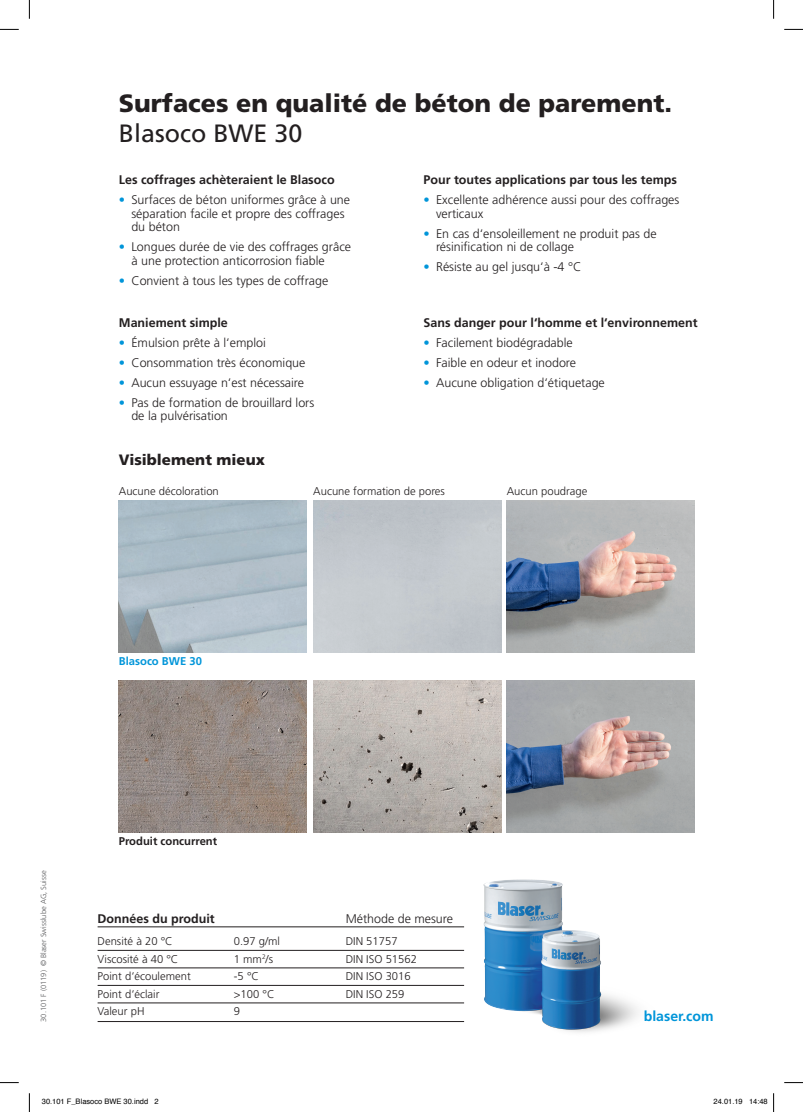
<style>
.page{position:relative;width:803px;height:1112px;background:#fff}
.page>*{position:absolute;margin:0;border:0;box-sizing:border-box;transform-origin:0 0}
.t1{font:900 25px "Frutiger LT Std";color:#231f20}
.t2{font:25px "Frutiger LT Std";color:#231f20}
.t3{font:900 15px "Frutiger";color:#231f20}
.t4{font:700 14px "Frutiger LT Std";color:#0095d9}
.t5{font:300 12.5px/13.5px "Frutiger LT Std";color:#231f20}
.t6{font:700 12.5px "Frutiger LT Std";color:#231f20}
.t7{font:300 11.25px "Frutiger LT Std";color:#231f20}
.t8{font:700 11.25px "Frutiger LT Std";color:#231f20}
.t9{font:700 11.25px "Frutiger LT Std";color:#0095d9}
.t10{font:7.5px "Helvetica";color:#000}
.t11{font:300 7.5px "Frutiger LT Std";color:#57585a}
.s1{font-weight:400;color:#0095d9}
</style>
<div class="page">
<img style="left:483px;top:879px;width:155px;height:153px">
<hr style="left:98px;top:926px;width:366px;height:1px;background:#231f20">
<hr style="left:98px;top:949px;width:366px;height:1px;background:#231f20">
<hr style="left:98px;top:967px;width:366px;height:1px;background:#231f20">
<hr style="left:98px;top:984px;width:366px;height:1px;background:#231f20">
<hr style="left:98px;top:1002px;width:366px;height:1px;background:#231f20">
<img style="left:119px;top:680px;width:188px;height:152px">
<img style="left:313px;top:680px;width:188px;height:152px">
<hr style="left:98px;top:1021px;width:366px;height:1px;background:#231f20">
<img style="left:119px;top:500px;width:188px;height:152px">
<img style="left:507px;top:500px;width:188px;height:152px">
<img style="left:507px;top:680px;width:188px;height:152px">
<svg style="left:0;top:29px;width:19px;height:1px"></svg>
<svg style="left:784px;top:29px;width:19px;height:1px"></svg>
<svg style="left:0;top:1082px;width:19px;height:1px"></svg>
<svg style="left:784px;top:1082px;width:19px;height:1px"></svg>
<svg style="left:29px;top:0;width:1px;height:19px"></svg>
<svg style="left:29px;top:1093px;width:1px;height:18px"></svg>
<svg style="left:773px;top:0;width:1px;height:19px"></svg>
<svg style="left:773px;top:1093px;width:1px;height:18px"></svg>
<h1 class="t1" style="left:119px;top:88px;width:555px">Surfaces en qualité de béton de parement.</h1>
<h1 class="t2" style="left:119px;top:119px;width:185px">Blasoco BWE 30</h1>
<p class="t6" style="left:119px;top:172px;width:217px">Les coffrages achèteraient le Blasoco</p>
<p class="t5" style="left:131px;top:193px;width:220px;text-indent:-12px"><span class="s1">•</span> Surfaces de béton uniformes grâce à une séparation facile et propre des coffrages du béton</p>
<p class="t5" style="left:131px;top:240px;width:221px;text-indent:-12px"><span class="s1">•</span> Longues durée de vie des coffrages grâce à une protection anticorrosion fiable</p>
<p class="t5" style="left:119px;top:274px;width:211px"><span class="s1">•</span> Convient à tous les types de coffrage</p>
<p class="t6" style="left:119px;top:315px;width:111px">Maniement simple</p>
<p class="t5" style="left:119px;top:336px;width:149px"><span class="s1">•</span> Émulsion prête à l‘emploi</p>
<p class="t5" style="left:119px;top:356px;width:188px"><span class="s1">•</span> Consommation très économique</p>
<p class="t5" style="left:119px;top:376px;width:187px"><span class="s1">•</span> Aucun essuyage n‘est nécessaire</p>
<p class="t5" style="left:131px;top:396px;width:184px;text-indent:-12px"><span class="s1">•</span> Pas de formation de brouillard lors de la pulvérisation</p>
<p class="t3" style="left:119px;top:450px;width:148px">Visiblement mieux</p>
<p class="t6" style="left:423px;top:172px;width:255px">Pour toutes applications par tous les temps</p>
<p class="t5" style="left:436px;top:193px;width:245px;text-indent:-12px"><span class="s1">•</span> Excellente adhérence aussi pour des coffrages verticaux</p>
<p class="t5" style="left:436px;top:227px;width:222px;text-indent:-12px"><span class="s1">•</span> En cas d‘ensoleillement ne produit pas de résinification ni de collage</p>
<p class="t5" style="left:423px;top:260px;width:159px"><span class="s1">•</span> Résiste au gel jusqu‘à -4 °C</p>
<p class="t6" style="left:423px;top:315px;width:276px">Sans danger pour l‘homme et l‘environnement</p>
<p class="t5" style="left:423px;top:336px;width:151px"><span class="s1">•</span> Facilement biodégradable</p>
<p class="t5" style="left:423px;top:356px;width:154px"><span class="s1">•</span> Faible en odeur et inodore</p>
<p class="t5" style="left:423px;top:376px;width:183px"><span class="s1">•</span> Aucune obligation d‘étiquetage</p>
<p class="t7" style="left:119px;top:484px;width:102px">Aucune décoloration</p>
<p class="t7" style="left:313px;top:484px;width:133px">Aucune formation de pores</p>
<p class="t7" style="left:507px;top:484px;width:82px">Aucun poudrage</p>
<p class="t9" style="left:119px;top:654px;width:85px">Blasoco BWE 30</p>
<p class="t11" style="left:39px;top:1021px;width:153px;rotate:-90deg">30.101 F (0119) © Blaser Swisslube AG, Suisse</p>
<p class="t8" style="left:119px;top:834px;width:100px">Produit concurrent</p>
<p class="t6" style="left:98px;top:911px;width:119px">Données du produit</p>
<p class="t5" style="left:346px;top:912px;width:109px">Méthode de mesure</p>
<p class="t7" style="left:98px;top:934px;width:77px">Densité à 20 °C</p>
<p class="t7" style="left:234px;top:934px;width:48px">0.97 g/ml</p>
<p class="t7" style="left:346px;top:934px;width:53px">DIN 51757</p>
<p class="t7" style="left:98px;top:952px;width:82px">Viscosité à 40 °C</p>
<p class="t7" style="left:234px;top:952px;width:41px">1 mm<sup>2</sup>/s</p>
<p class="t7" style="left:346px;top:952px;width:73px">DIN ISO 51562</p>
<p class="t7" style="left:98px;top:969px;width:95px">Point d‘écoulement</p>
<p class="t7" style="left:234px;top:969px;width:27px">-5 °C</p>
<p class="t7" style="left:346px;top:969px;width:67px">DIN ISO 3016</p>
<p class="t7" style="left:98px;top:987px;width:63px">Point d‘éclair</p>
<p class="t7" style="left:234px;top:987px;width:42px">&gt;100 °C</p>
<p class="t7" style="left:346px;top:987px;width:60px">DIN ISO 259</p>
<p class="t7" style="left:98px;top:1004px;width:48px">Valeur pH</p>
<p class="t7" style="left:234px;top:1004px;width:8px">9</p>
<p class="t4" style="left:644px;top:1007px;width:71px">blaser.com</p>
<p class="t10" style="left:42px;top:1095px;width:118px">30.101 F_Blasoco BWE 30.indd 2</p>
<p class="t10" style="left:713px;top:1095px;width:56px">24.01.19 14:48</p>
</div>
